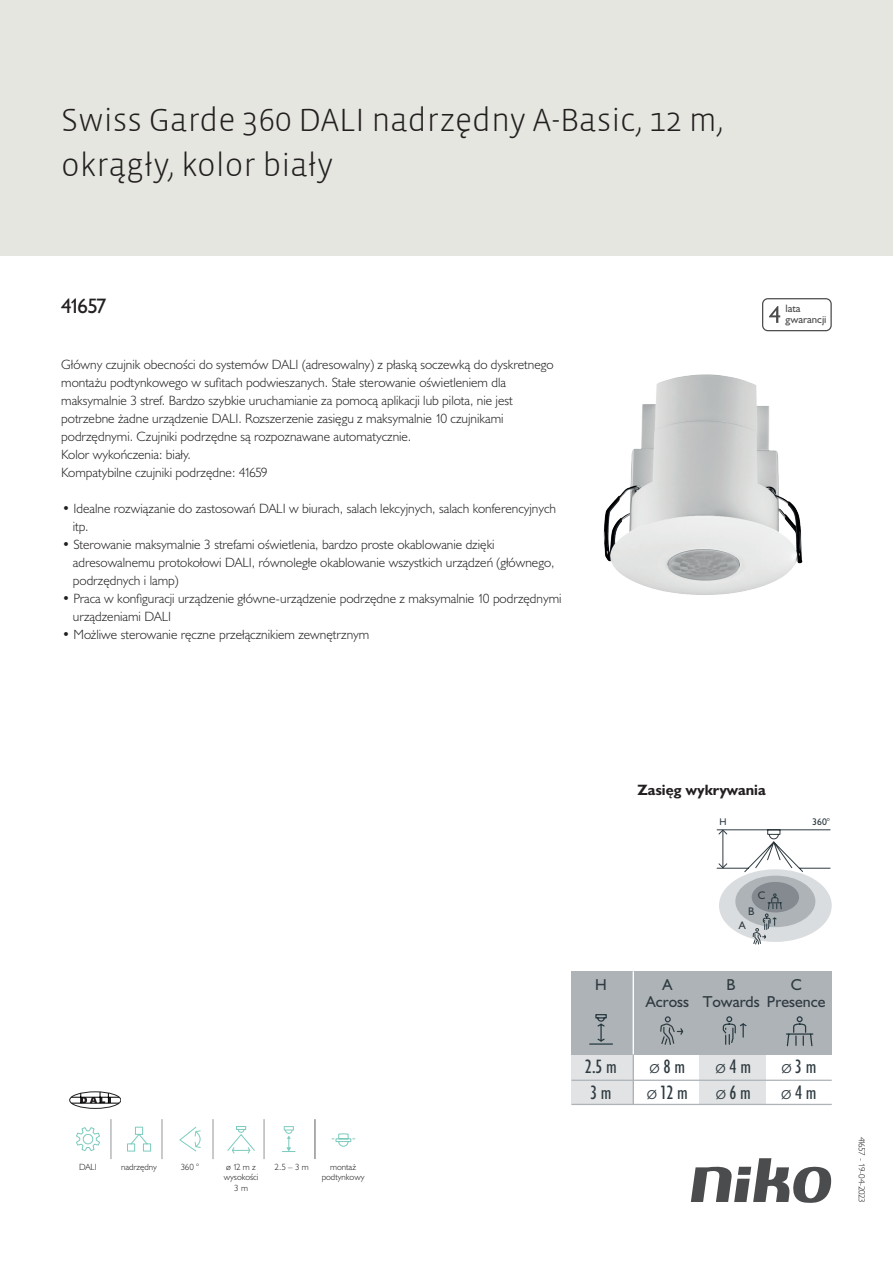
<style>
.page{position:relative;width:893px;height:1263px;background:#fff}
.page>*{position:absolute;margin:0;border:0;box-sizing:border-box;transform-origin:0 0}
.Title_datasheets{font:300 33px/45px "Vista Sans";color:#231f20}
.Article_number{font:21px "Humanist 521 BT";letter-spacing:-.1em;color:#231f20}
.t1{font:condensed 19.5px/26px "Humanist 521 BT";color:#2f3b41}
.t2{font:15.9px/17.1px "Humanist 521 BT";color:#2f3b41}
.Titles_parts{font:700 15px "Humanist 521 BT";color:#231f20}
.USPs{font:300 13.5px/18px "Humanist 521 BT";color:#231f20}
.USP_bullets{font:300 13.5px/18px "Humanist 521 BT";color:#231f20}
.t3{font:11.1px "Humanist 521 BT";color:#2f3b41}
.t4{font:10.8px/10.8px "Humanist 521 BT";color:#4b4c4d}
.t5{font:9.75px "Humanist 521 BT";color:#2f3b41}
.icontext{font:300 9px/10.8px "Humanist 521 BT";color:#231f20;text-align:center}
.Revision{font:300 9px "Humanist 521 BT";letter-spacing:-.06em;color:#231f20}
.s1{font-weight:300;font-stretch:normal}
</style>
<div class="page">
<svg style="left:691px;top:1158px;width:141px;height:45px"></svg>
<div style="left:0;top:0;width:893px;height:255px;background:#e6e6e0"></div>
<img style="left:603px;top:374px;width:200px;height:221px">
<svg style="left:76px;top:1127px;width:24px;height:24px"></svg>
<svg style="left:127px;top:1126px;width:25px;height:26px"></svg>
<svg style="left:179px;top:1126px;width:22px;height:26px"></svg>
<svg style="left:227px;top:1126px;width:28px;height:28px"></svg>
<svg style="left:331px;top:1133px;width:25px;height:14px"></svg>
<svg style="left:282px;top:1126px;width:14px;height:26px"></svg>
<hr style="left:314px;top:1119px;width:1px;height:40px;background:#939598">
<hr style="left:111px;top:1119px;width:1px;height:40px;background:#939598">
<hr style="left:162px;top:1119px;width:1px;height:40px;background:#939598">
<hr style="left:213px;top:1119px;width:1px;height:40px;background:#939598">
<hr style="left:264px;top:1119px;width:1px;height:40px;background:#939598">
<hr style="left:315px;top:1119px;width:1px;height:40px;background:#939598">
<div style="left:70px;top:1092px;width:51px;height:16px;border:1px solid #231f20;border-radius:50%"></div>
<hr style="left:71px;top:1103px;width:48px;height:1px;background:#000">
<svg style="left:81px;top:1092px;width:30px;height:11px"></svg>
<hr style="left:71px;top:1097px;width:48px;height:1px;background:#000">
<svg style="left:762px;top:298px;width:70px;height:33px"></svg>
<svg style="left:716px;top:829px;width:115px;height:43px"></svg>
<div style="left:719px;top:869px;width:113px;height:73px;background:#dadddf;border-radius:50%"></div>
<div style="left:735px;top:876px;width:80px;height:51px;background:#adb3b7;border-radius:50%"></div>
<div style="left:752px;top:882px;width:47px;height:30px;background:#848a90;border-radius:50%"></div>
<svg style="left:752px;top:893px;width:30px;height:51px"></svg>
<div style="left:571px;top:1054px;width:62px;height:50px;background:#e1e3e4"></div>
<div style="left:700px;top:1054px;width:66px;height:50px;background:#e1e3e4"></div>
<hr style="left:571px;top:1079px;width:261px;height:2px;background:#adb3b7">
<hr style="left:571px;top:1104px;width:261px;height:1px;background:#adb3b7">
<div style="left:571px;top:971px;width:261px;height:83px;background:#adb3b7"></div>
<svg style="left:722px;top:1016px;width:25px;height:29px"></svg>
<svg style="left:589px;top:1014px;width:24px;height:31px"></svg>
<hr style="left:633px;top:1050px;width:1px;height:54px;background:#adb3b7">
<svg style="left:786px;top:1016px;width:28px;height:31px"></svg>
<hr style="left:633px;top:971px;width:1px;height:83px;background:#fff">
<svg style="left:660px;top:1016px;width:24px;height:29px"></svg>
<p class="Title_datasheets" style="left:61px;top:98px;width:664px">Swiss Garde 360 DALI nadrzędny A-Basic, 12 m, okrągły, kolor biały</p>
<p class="Article_number" style="left:61px;top:293px;width:47px">41657</p>
<p class="t4" style="left:785px;top:303px;width:43px">lata gwarancji</p>
<p class="USPs" style="left:61px;top:355px;width:494px">Główny czujnik obecności do systemów DALI (adresowalny) z płaską soczewką do dyskretnego montażu podtynkowego w sufitach podwieszanych. Stałe sterowanie oświetleniem dla maksymalnie 3 stref. Bardzo szybkie uruchamianie za pomocą aplikacji lub pilota, nie jest potrzebne żadne urządzenie DALI. Rozszerzenie zasięgu z maksymalnie 10 czujnikami podrzędnymi. Czujniki podrzędne są rozpoznawane automatycznie.<br>Kolor wykończenia: biały.<br>Kompatybilne czujniki podrzędne: 41659</p>
<p class="USP_bullets" style="left:73px;top:499px;width:485px;text-indent:-11px">• Idealne rozwiązanie do zastosowań DALI w biurach, salach lekcyjnych, salach konferencyjnych itp.</p>
<p class="USP_bullets" style="left:73px;top:535px;width:483px;text-indent:-11px">• Sterowanie maksymalnie 3 strefami oświetlenia, bardzo proste okablowanie dzięki adresowalnemu protokołowi DALI, równoległe okablowanie wszystkich urządzeń (głównego, podrzędnych i lamp)</p>
<p class="USP_bullets" style="left:73px;top:589px;width:490px;text-indent:-11px">• Praca w konfiguracji urządzenie główne-urządzenie podrzędne z maksymalnie 10 podrzędnymi urządzeniami DALI</p>
<p class="USP_bullets" style="left:62px;top:625px;width:309px">• Możliwe sterowanie ręczne przełącznikiem zewnętrznym</p>
<p class="icontext" style="left:79px;top:1161px;width:19px">DALI</p>
<p class="icontext" style="left:121px;top:1161px;width:38px">nadrzędny</p>
<p class="icontext" style="left:181px;top:1161px;width:20px">360 °</p>
<p class="icontext" style="left:224px;top:1161px;width:36px">ø 12 m z wysokości<br>3 m</p>
<p class="icontext" style="left:322px;top:1161px;width:44px">montaż podtynkowy</p>
<p class="icontext" style="left:275px;top:1161px;width:36px">2.5 – 3 m</p>
<p class="Titles_parts" style="left:637px;top:781px;width:130px">Zasięg wykrywania</p>
<p class="t5" style="left:719px;top:816px;width:9px">H</p>
<p class="t3" style="left:758px;top:888px;width:9px">C</p>
<p class="t3" style="left:748px;top:904px;width:8px">B</p>
<p class="t3" style="left:739px;top:918px;width:8px">A</p>
<p class="t5" style="left:812px;top:816px;width:19px">360°</p>
<p class="t2" style="left:595px;top:976px;width:13px">H</p>
<p class="t2" style="left:791px;top:976px;width:13px">C</p>
<p class="t2" style="left:646px;top:976px;width:45px;text-align:center">A<br>Across</p>
<p class="t2" style="left:703px;top:976px;width:124px;text-indent:24px">B<br>Towards Presence</p>
<p class="t1" style="left:585px;top:1054px;width:33px">2.5 m<br>3 m</p>
<p class="t1" style="left:650px;top:1054px;width:37px"><span class="s1">ø</span> 8 m</p>
<p class="t1" style="left:716px;top:1054px;width:37px"><span class="s1">ø</span> 4 m</p>
<p class="t1" style="left:781px;top:1054px;width:36px"><span class="s1">ø</span> 3 m</p>
<p class="t1" style="left:647px;top:1080px;width:42px"><span class="s1">ø</span> 12 m</p>
<p class="t1" style="left:716px;top:1080px;width:37px"><span class="s1">ø</span> 6 m</p>
<p class="t1" style="left:781px;top:1080px;width:37px"><span class="s1">ø</span> 4 m</p>
<p class="Revision" style="left:868px;top:1137px;width:68px;rotate:90deg">41657 - 19-04-2023</p>
</div>
